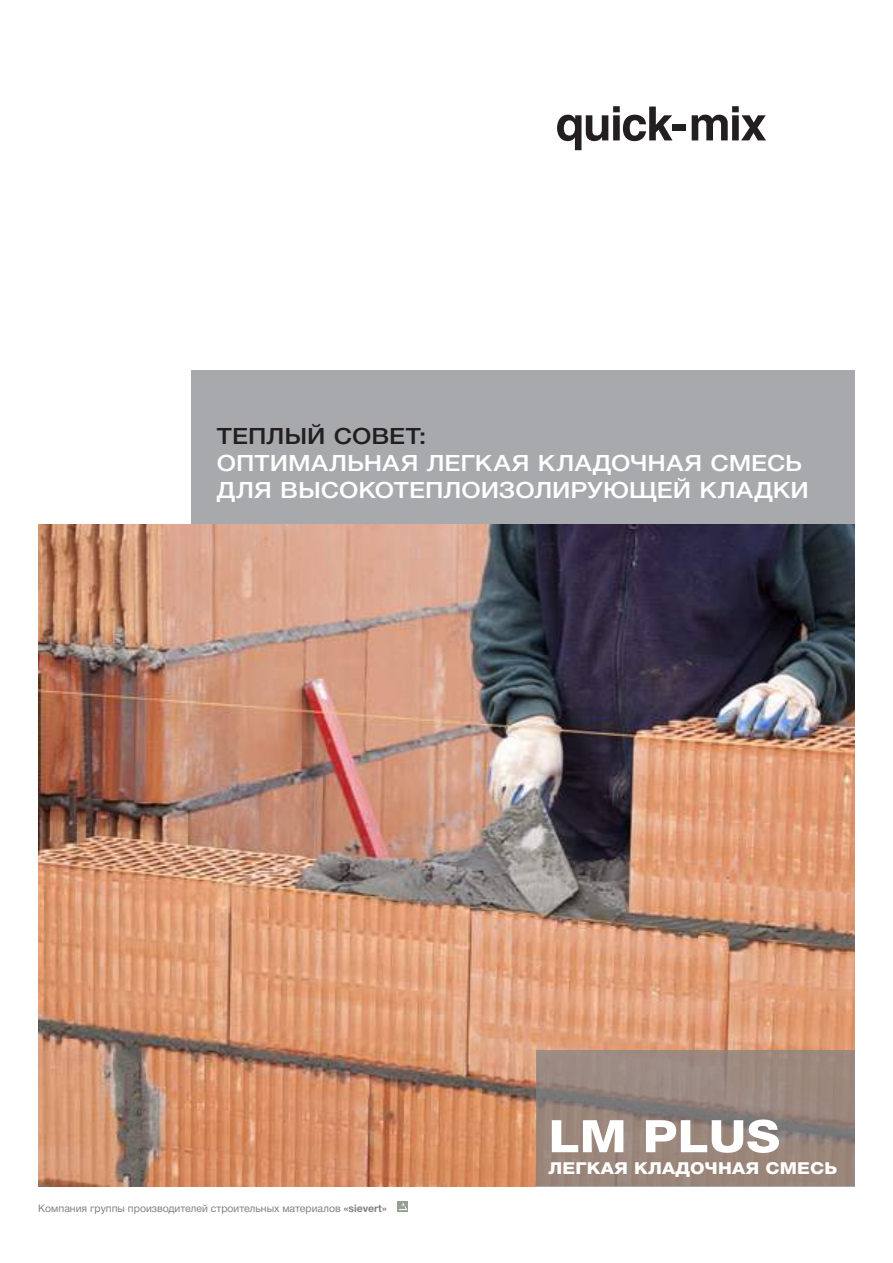
<style>
.page{position:relative;width:893px;height:1263px;background:#fff}
.page>*{position:absolute;margin:0;border:0;box-sizing:border-box;transform-origin:0 0}
.t1{font:800 45px "Helvetica Neue Cyr";color:#fff;scale:1.13 1}
.t2{font:500 22.5px/27px "Helvetica Neue Cyr";color:#fff;scale:1.13 1}
.t3{font:500 22.5px "Helvetica Neue Cyr";color:#231f20;scale:1.13 1}
.t4{font:800 16.5px "Helvetica Neue Cyr";letter-spacing:.01em;color:#fff;scale:1.13 1}
.t5{font:10.5px "Helvetica Neue Cyr";color:#808285}
.s1{font-weight:700}
</style>
<div class="page">
<img style="left:38px;top:523px;width:817px;height:663px">
<div style="left:191px;top:370px;width:664px;height:153px;background:#a8a9ad"></div>
<svg style="left:557px;top:106px;width:115px;height:44px"></svg>
<div style="left:672px;top:124px;width:13px;height:6px;background:#231f20"></div>
<svg style="left:692px;top:106px;width:74px;height:34px"></svg>
<div style="left:398px;top:1201px;width:10px;height:10px;background:#96a196"></div>
<svg style="left:399px;top:1203px;width:8px;height:7px"></svg>
<svg style="left:536px;top:1050px;width:319px;height:136px;background:#97857c"></svg>
<p class="t3" style="left:217px;top:423px;width:187px">ТЕПЛЫЙ СОВЕТ:</p>
<p class="t2" style="left:217px;top:449px;width:525px">ОПТИМАЛЬНАЯ ЛЕГКАЯ КЛАДОЧНАЯ СМЕСЬ<br>ДЛЯ ВЫСОКОТЕПЛОИЗОЛИРУЮЩЕЙ КЛАДКИ</p>
<p class="t5" style="left:38px;top:1204px;width:350px">Компания группы производителей строительных материалов <span class="s1">«sievert»</span></p>
<h1 class="t1" style="left:549px;top:1119px;width:207px">LM PLUS</h1>
<p class="t4" style="left:549px;top:1162px;width:257px">ЛЕГКАЯ КЛАДОЧНАЯ СМЕСЬ</p>
</div>
